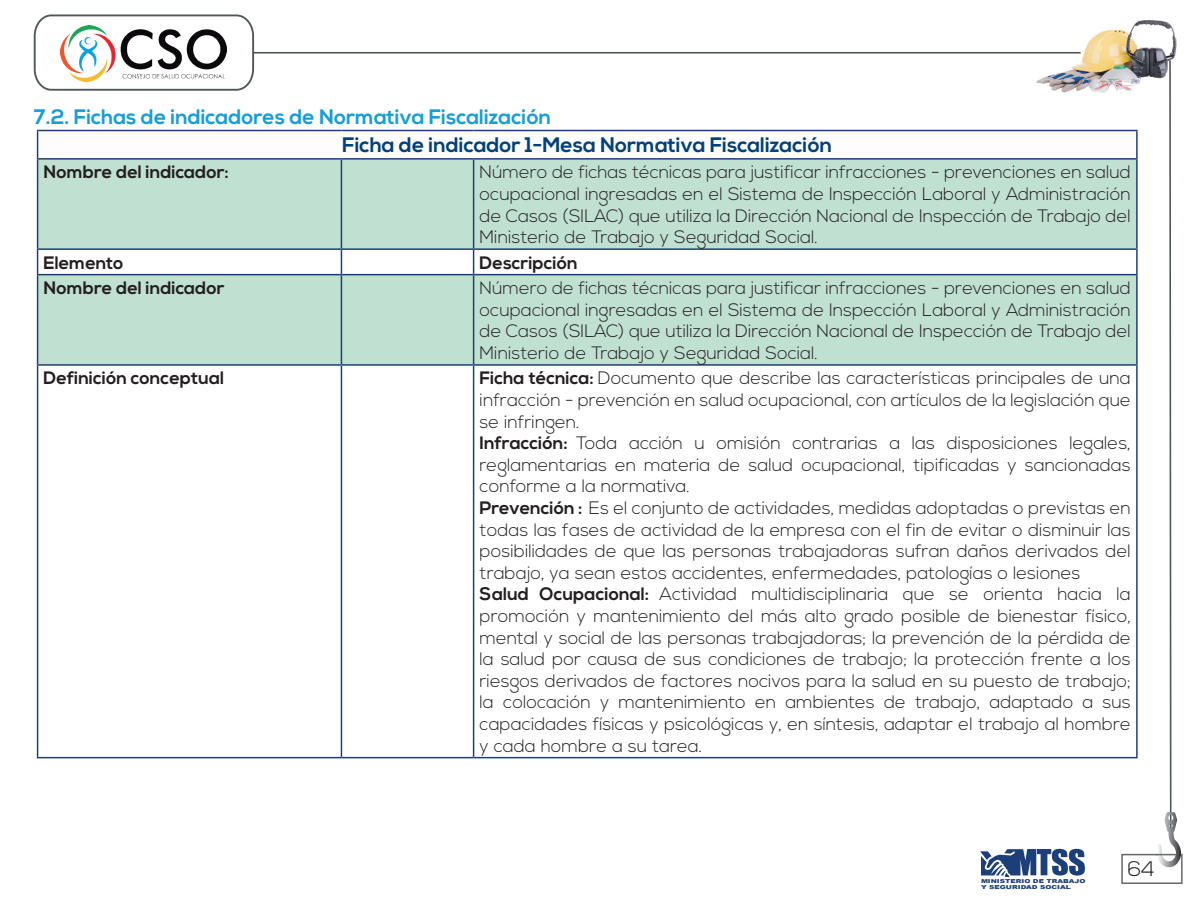
<style>
.page{position:relative;width:1188px;height:918px;background:#fff}
.page>*{position:absolute;margin:0;border:0;box-sizing:border-box;transform-origin:0 0}
.t1{font:700 21px "Nexa";color:#179dd9}
.t2{font:700 21px "Nexa";color:#00417a}
.t3{font:300 21px "Nexa";color:#231f20}
.t4{font:300 18px/21.6px "Nexa";color:#231f20;text-align:justify}
.t5{font:700 18px "Nexa";color:#231f20}
.t6{font:900 5.4px/6.4px "Arial";color:#1c3f7a;scale:1.36 1}
.s1{font-weight:700}
</style>
<div class="page">
<img style="left:1036px;top:20px;width:141px;height:73px">
<svg style="left:980px;top:849px;width:105px;height:28px"></svg>
<hr style="left:253px;top:52px;width:828px;height:2px;background:#505759">
<svg style="left:33px;top:14px;width:222px;height:77px"></svg>
<img style="left:61px;top:25px;width:166px;height:56px">
<div style="left:1121px;top:854px;width:62px;height:30px;border:2px solid #646869"></div>
<svg style="left:1156px;top:59px;width:25px;height:808px"></svg>
<svg style="left:38px;top:160px;width:1098px;height:204px;background:#c6e3d6"></svg>
<hr style="left:37px;top:130px;width:304px;height:1px;background:#1c3f7a">
<svg style="left:37px;top:131px;width:1px;height:27px"></svg>
<hr style="left:341px;top:130px;width:133px;height:1px;background:#1c3f7a">
<hr style="left:474px;top:130px;width:664px;height:1px;background:#1c3f7a">
<hr style="left:1136px;top:131px;width:2px;height:27px;background:#1c3f7a">
<hr style="left:37px;top:158px;width:304px;height:2px;background:#1c3f7a">
<hr style="left:37px;top:160px;width:1px;height:88px;background:#1c3f7a">
<hr style="left:341px;top:158px;width:133px;height:2px;background:#1c3f7a">
<hr style="left:341px;top:160px;width:1px;height:88px;background:#1c3f7a">
<hr style="left:474px;top:158px;width:664px;height:2px;background:#1c3f7a">
<hr style="left:473px;top:160px;width:1px;height:88px;background:#1c3f7a">
<hr style="left:1136px;top:160px;width:2px;height:88px;background:#1c3f7a">
<hr style="left:37px;top:248px;width:304px;height:2px;background:#1c3f7a">
<svg style="left:37px;top:250px;width:1px;height:24px"></svg>
<hr style="left:341px;top:248px;width:133px;height:2px;background:#1c3f7a">
<svg style="left:341px;top:250px;width:1px;height:24px"></svg>
<hr style="left:474px;top:248px;width:664px;height:2px;background:#1c3f7a">
<svg style="left:473px;top:250px;width:1px;height:24px"></svg>
<hr style="left:1136px;top:250px;width:2px;height:24px;background:#1c3f7a">
<hr style="left:37px;top:274px;width:304px;height:1px;background:#1c3f7a">
<hr style="left:37px;top:275px;width:1px;height:89px;background:#1c3f7a">
<hr style="left:341px;top:274px;width:133px;height:1px;background:#1c3f7a">
<hr style="left:341px;top:275px;width:1px;height:89px;background:#1c3f7a">
<hr style="left:474px;top:274px;width:664px;height:1px;background:#1c3f7a">
<hr style="left:473px;top:275px;width:1px;height:89px;background:#1c3f7a">
<hr style="left:1136px;top:275px;width:2px;height:89px;background:#1c3f7a">
<hr style="left:37px;top:364px;width:304px;height:2px;background:#1c3f7a">
<hr style="left:37px;top:366px;width:1px;height:391px;background:#1c3f7a">
<hr style="left:341px;top:364px;width:133px;height:2px;background:#1c3f7a">
<hr style="left:341px;top:366px;width:1px;height:391px;background:#1c3f7a">
<hr style="left:474px;top:364px;width:664px;height:2px;background:#1c3f7a">
<hr style="left:473px;top:366px;width:1px;height:391px;background:#1c3f7a">
<hr style="left:1136px;top:366px;width:2px;height:391px;background:#1c3f7a">
<hr style="left:37px;top:757px;width:304px;height:1px;background:#1c3f7a">
<hr style="left:341px;top:757px;width:133px;height:1px;background:#1c3f7a">
<hr style="left:474px;top:757px;width:664px;height:1px;background:#1c3f7a">
<p class="t1" style="left:34px;top:104px;width:519px">7.2. Fichas de indicadores de Normativa Fiscalización</p>
<p class="t2" style="left:342px;top:133px;width:491px">Ficha de indicador 1-Mesa Normativa Fiscalización</p>
<p class="t5" style="left:44px;top:162px;width:187px">Nombre del indicador:</p>
<p class="t4" style="left:480px;top:162px;width:653px">Número de fichas técnicas para justificar infracciones - prevenciones en salud ocupacional ingresadas en el Sistema de Inspección Laboral y Administración de Casos (SILAC) que utiliza la Dirección Nacional de Inspección de Trabajo del Ministerio de Trabajo y Seguridad Social.</p>
<p class="t5" style="left:44px;top:252px;width:82px">Elemento</p>
<p class="t5" style="left:480px;top:252px;width:100px">Descripción</p>
<p class="t5" style="left:44px;top:278px;width:182px">Nombre del indicador</p>
<p class="t4" style="left:480px;top:278px;width:653px">Número de fichas técnicas para justificar infracciones - prevenciones en salud ocupacional ingresadas en el Sistema de Inspección Laboral y Administración de Casos (SILAC) que utiliza la Dirección Nacional de Inspección de Trabajo del Ministerio de Trabajo y Seguridad Social.</p>
<p class="t5" style="left:44px;top:368px;width:182px">Definición conceptual</p>
<p class="t4" style="left:480px;top:368px;width:653px;text-align:left"><span class="s1">Ficha técnica:</span> Documento que describe las características principales de una infracción - prevención en salud ocupacional, con artículos de la legislación que se infringen.<br><span class="s1">Infracción:</span> Toda acción u omisión contrarias a las disposiciones legales, reglamentarias en materia de salud ocupacional, tipificadas y sancionadas conforme a la normativa.<br><span class="s1">Prevención :</span> Es el conjunto de actividades, medidas adoptadas o previstas en todas las fases de actividad de la empresa con el fin de evitar o disminuir las posibilidades de que las personas trabajadoras sufran daños derivados del trabajo, ya sean estos accidentes, enfermedades, patologías o lesiones <span class="s1">Salud Ocupacional:</span> Actividad multidisciplinaria que se orienta hacia la promoción y mantenimiento del más alto grado posible de bienestar físico, mental y social de las personas trabajadoras; la prevención de la pérdida de la salud por causa de sus condiciones de trabajo; la protección frente a los riesgos derivados de factores nocivos para la salud en su puesto de trabajo; la colocación y mantenimiento en ambientes de trabajo, adaptado a sus capacidades físicas y psicológicas y, en síntesis, adaptar el trabajo al hombre y cada hombre a su tarea.</p>
<p class="t6" style="left:981px;top:878px;width:78px">MINISTERIO DE TRABAJO<br>Y SEGURIDAD SOCIAL</p>
<p class="t3" style="left:1127px;top:857px;width:29px">64</p>
</div>
